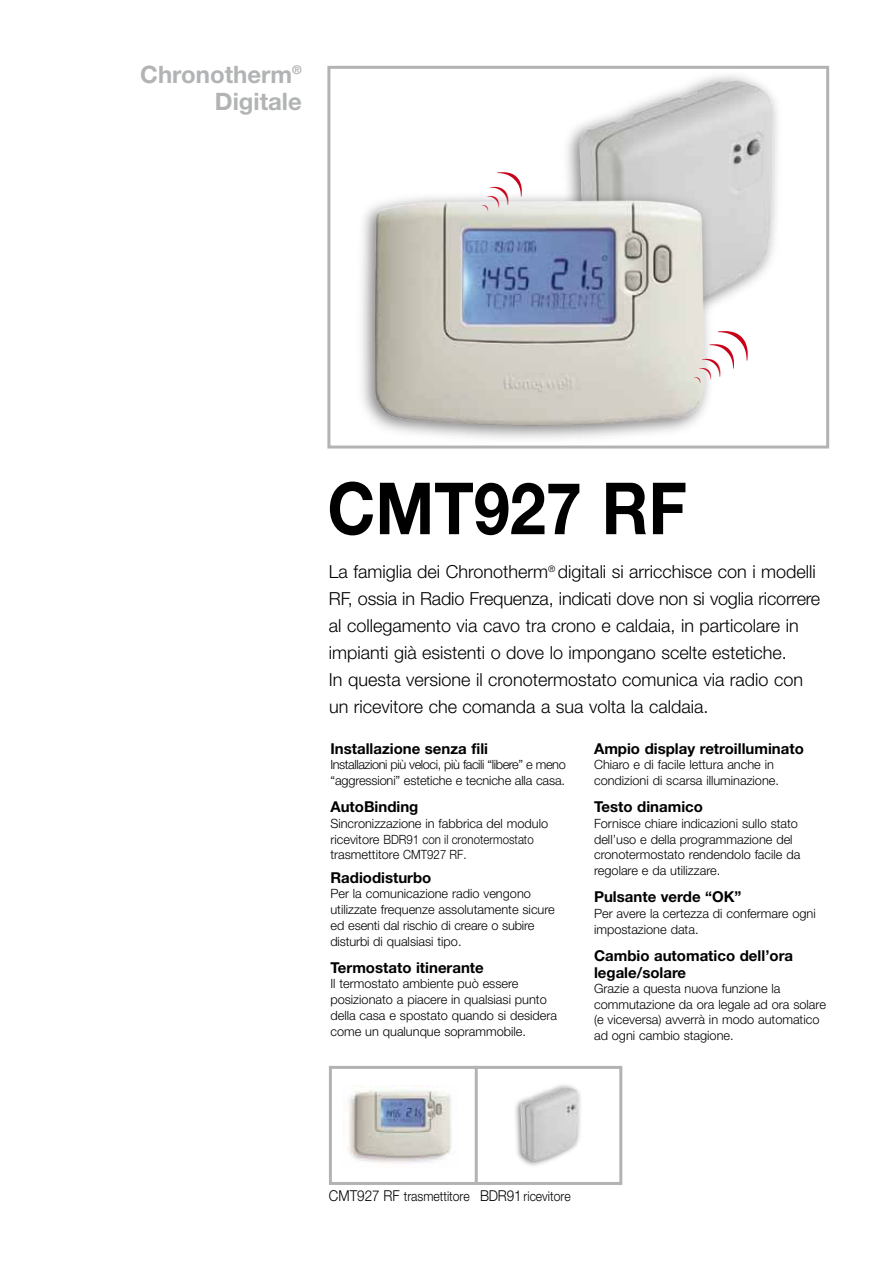
<style>
.page{position:relative;width:893px;height:1263px;background:#fff}
.page>*{position:absolute;margin:0;border:0;box-sizing:border-box;transform-origin:0 0}
.t1{font:700 72px "Helvetica Neue";color:#000;scale:.9 1}
.t2{font:700 24px/27px "Helvetica Neue";color:#b1b3b4;text-align:right}
.t3{font:300 18px/27px "Helvetica Neue";color:#000}
.t4{font:700 15px/16.8px "Helvetica Neue";color:#000}
.t5{font:300 13.5px "Helvetica Neue";color:#000;scale:.9 1}
.t6{font:300 12.75px/15.8px "Helvetica Neue";color:#000}
.t7{font:300 12.75px/15.8px "Helvetica Neue";letter-spacing:-.035em;color:#000}
.t8{font:9.75px "Cochin";color:#c90019}
.s1{font-size:18px}
.s2{font-size:28.2px}
.s3{font-size:38.25px}
.s4{font-size:46.35px}
.s5{font-size:15px}
</style>
<div class="page">
<svg style="left:327px;top:65px;width:503px;height:1120px"></svg>
<img style="left:511px;top:1081px;width:74px;height:88px">
<img style="left:513px;top:1081px;width:72px;height:84px">
<h2 class="t2" style="left:140px;top:60px;width:163px">Chronotherm<sup>®<br></sup>Digitale</h2>
<p class="t8" style="left:480px;top:204px;width:50px;rotate:-45deg">) <span class="s1">)</span><span class="s2">)</span><span class="s3">)</span></p>
<p class="t8" style="left:693px;top:376px;width:69px;rotate:-45deg">) <span class="s1">)</span><span class="s2">)</span><span class="s3">)</span><span class="s4">)</span></p>
<h1 class="t1" style="left:327px;top:464px;width:401px">CMT927 RF</h1>
<p class="t3" style="left:329px;top:558px;width:493px">La famiglia dei Chronotherm<sup>®</sup> digitali si arricchisce con i modelli RF, ossia in Radio Frequenza, indicati dove non si voglia ricorrere al collegamento via cavo tra crono e caldaia, in particolare in impianti già esistenti o dove lo impongano scelte estetiche.<br>In questa versione il cronotermostato comunica via radio con un ricevitore che comanda a sua volta la caldaia.</p>
<p class="t4" style="left:330px;top:740px;width:159px">Installazione senza fili</p>
<p class="t7" style="left:330px;top:757px;width:237px">Installazioni più veloci, più facili “libere” e meno “aggressioni” estetiche e tecniche alla casa.</p>
<p class="t4" style="left:330px;top:798px;width:90px">AutoBinding</p>
<p class="t6" style="left:330px;top:815px;width:219px">Sincronizzazione in fabbrica del modulo ricevitore BDR91 con il cronotermostato trasmettitore CMT927 RF.</p>
<p class="t4" style="left:330px;top:869px;width:103px">Radiodisturbo</p>
<p class="t6" style="left:330px;top:886px;width:226px">Per la comunicazione radio vengono utilizzate frequenze assolutamente sicure ed esenti dal rischio di creare o subire disturbi di qualsiasi tipo.</p>
<p class="t4" style="left:330px;top:959px;width:155px">Termostato itinerante</p>
<p class="t6" style="left:330px;top:976px;width:228px">Il termostato ambiente può essere posizionato a piacere in qualsiasi punto della casa e spostato quando si desidera come un qualunque soprammobile.</p>
<p class="t4" style="left:594px;top:740px;width:211px">Ampio display retroilluminato</p>
<p class="t6" style="left:594px;top:757px;width:187px">Chiaro e di facile lettura anche in condizioni di scarsa illuminazione.</p>
<p class="t4" style="left:594px;top:798px;width:110px">Testo dinamico</p>
<p class="t6" style="left:594px;top:815px;width:208px">Fornisce chiare indicazioni sullo stato dell’uso e della programmazione del cronotermostato rendendolo facile da regolare e da utilizzare.</p>
<p class="t4" style="left:594px;top:888px;width:149px">Pulsante verde “OK”</p>
<p class="t6" style="left:594px;top:905px;width:223px">Per avere la certezza di confermare ogni impostazione data.</p>
<p class="t4" style="left:594px;top:947px;width:201px">Cambio automatico dell’ora legale/solare</p>
<p class="t6" style="left:594px;top:980px;width:233px">Grazie a questa nuova funzione la commutazione da ora legale ad ora solare (e viceversa) avverrà in modo automatico ad ogni cambio stagione.</p>
<p class="t5" style="left:329px;top:1188px;width:270px"><span class="s5">CMT927 RF</span> trasmettitore <span class="s5">BDR91</span> ricevitore</p>
</div>
